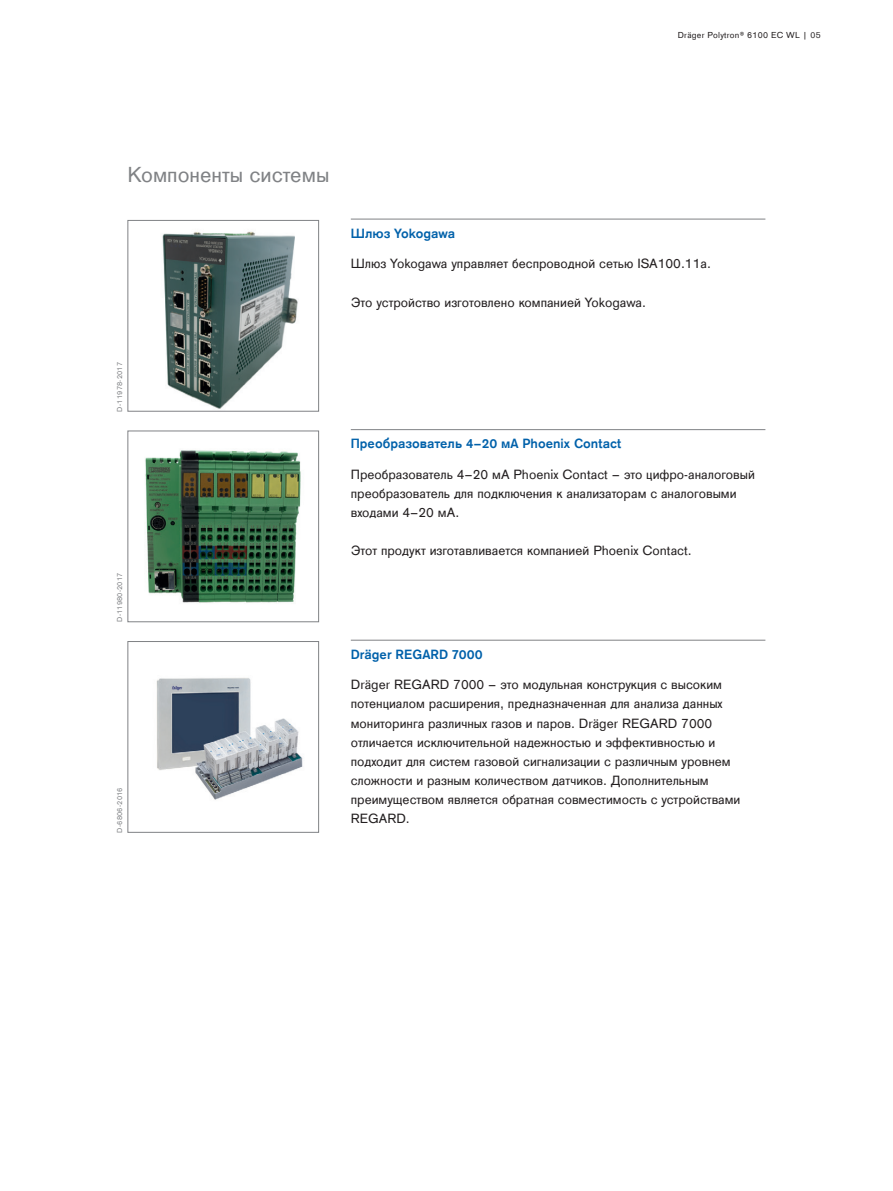
<style>
.page{position:relative;width:893px;height:1191px;background:#fff}
.page>*{position:absolute;margin:0;border:0;box-sizing:border-box;transform-origin:0 0}
.ps_page_hl{font:22.5px "Draeger Sans Global";color:#808285}
.ps_copy{font:13.8px/19.2px "Draeger Sans Global";color:#231f20}
.ps_blue_hl{font:700 13.8px "Draeger Sans Global";color:#0161aa}
.t1{font:9px "Draeger Sans Global";letter-spacing:.025em;color:#231f20}
.ps_img_number{font:7.5px "Draeger Sans Tab";letter-spacing:.025em;color:#808285}
.s1{font-family:"Draeger Sans Tab"}
.s2{font-family:"Draeger Sans Global"}
</style>
<div class="page">
<img style="left:156px;top:678px;width:147px;height:122px">
<div style="left:128px;top:641px;width:191px;height:191px;border:1px solid #808285"></div>
<hr style="left:351px;top:640px;width:414px;height:1px;background:#808285">
<img style="left:145px;top:450px;width:156px;height:153px">
<div style="left:128px;top:431px;width:191px;height:191px;border:1px solid #808285"></div>
<hr style="left:351px;top:429px;width:414px;height:1px;background:#808285">
<img style="left:162px;top:231px;width:136px;height:178px">
<div style="left:128px;top:220px;width:191px;height:191px;border:1px solid #808285"></div>
<hr style="left:351px;top:219px;width:414px;height:1px;background:#808285">
<p class="t1" style="left:678px;top:29px;width:144px">Dräger Polytron® <span class="s1">6100</span> EC WL | 05</p>
<p class="ps_page_hl" style="left:128px;top:161px;width:203px">Компоненты системы</p>
<p class="ps_img_number" style="left:114px;top:411px;width:51px;rotate:-90deg"><span class="s2">D-</span>11978<span class="s2">-</span>2017</p>
<p class="ps_img_number" style="left:114px;top:622px;width:51px;rotate:-90deg"><span class="s2">D-</span>11980<span class="s2">-</span>2017</p>
<p class="ps_img_number" style="left:114px;top:832px;width:47px;rotate:-90deg"><span class="s2">D-</span>6806<span class="s2">-</span>2016</p>
<p class="ps_blue_hl" style="left:351px;top:225px;width:106px">Шлюз Yokogawa</p>
<p class="ps_copy" style="left:351px;top:254px;width:362px">Шлюз Yokogawa управляет беспроводной сетью ISA<span class="s1">100</span>.<span class="s1">11</span>a.</p>
<p class="ps_copy" style="left:351px;top:292px;width:297px">Это устройство изготовлено компанией Yokogawa.</p>
<p class="ps_blue_hl" style="left:351px;top:435px;width:272px">Преобразователь 4–20 мА Phoenix Contact</p>
<p class="ps_copy" style="left:351px;top:464px;width:406px">Преобразователь <span class="s1">4</span>–<span class="s1">20</span> мА Phoenix Contact – это цифро-аналоговый преобразователь для подключения к анализаторам с аналоговыми входами <span class="s1">4</span>–<span class="s1">20</span> мА.</p>
<p class="ps_copy" style="left:351px;top:541px;width:342px">Этот продукт изготавливается компанией Phoenix Contact.</p>
<p class="ps_blue_hl" style="left:351px;top:646px;width:133px">Dräger REGARD 7000</p>
<p class="ps_copy" style="left:351px;top:675px;width:391px">Dräger REGARD <span class="s1">7000</span> – это модульная конструкция с высоким потенциалом расширения, предназначенная для анализа данных мониторинга различных газов и паров. Dräger REGARD <span class="s1">7000 </span>отличается исключительной надежностью и эффективностью и подходит для систем газовой сигнализации с различным уровнем сложности и разным количеством датчиков. Дополнительным преимуществом является обратная совместимость с устройствами REGARD.</p>
</div>
